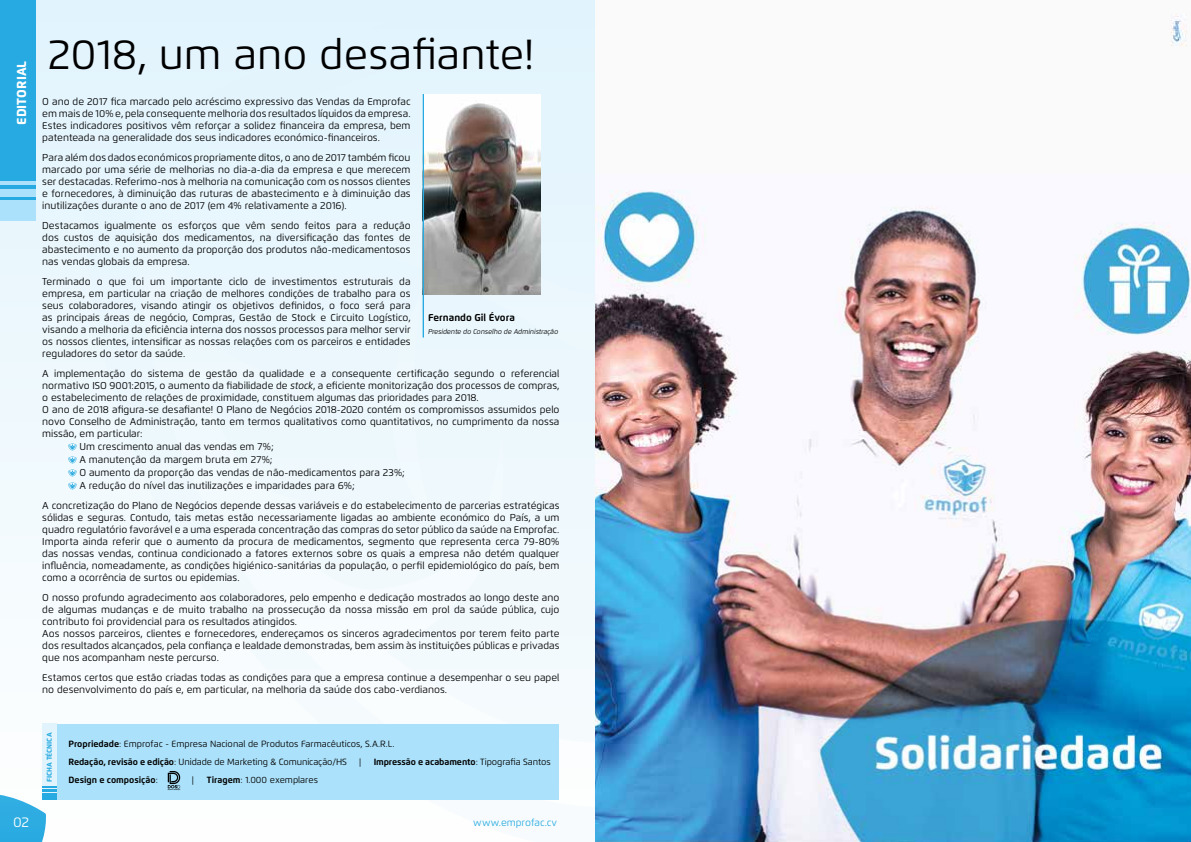
<style>
.page{position:relative;width:1191px;height:842px;background:#fff}
.page>*{position:absolute;margin:0;border:0;box-sizing:border-box;transform-origin:0 0}
.t1{font:42px "Flexo";color:#000}
.t2{font:14px "Flexo";color:#fff}
.t3{font:800 13px "Flexo";letter-spacing:.005em;color:#fff}
.t4{font:10px/12px "Flexo";color:#000;text-align:justify}
.t5{font:700 10px "Flexo";color:#000}
.t6{font:10px "Flexo";color:#27aae1}
.t7{font:9px/18px "Flexo";color:#000}
.t8{font:700 9px "Flexo";letter-spacing:-.01em;color:#000}
.t9{font:italic 7px "Flexo";color:#000}
.t10{font:800 7px "Flexo";color:#27aae1}
.s1{font-style:italic}
.s2{font-weight:700}
.s3{font-weight:400}
</style>
<div class="page">
<div style="left:0;top:0;width:1191px;height:842px;background:linear-gradient(to bottom,#e2f4fd,#f9fcfd)"></div>
<div style="left:0;top:0;width:36px;height:203px;background:#27aae1"></div>
<div style="left:0;top:200px;width:36px;height:20px;background:#abe1fa"></div>
<div style="left:0;top:189px;width:36px;height:7px;background:#abe1fa"></div>
<hr style="left:0;top:182px;width:36px;height:3px;background:#abe1fa">
<div style="left:47px;top:724px;width:512px;height:75px;background:#abe1fa"></div>
<div style="left:42px;top:724px;width:14px;height:70px;background:#e1f4fd"></div>
<div style="left:42px;top:793px;width:14px;height:6px;background:#27aae1"></div>
<hr style="left:42px;top:789px;width:14px;height:3px;background:#27aae1">
<svg style="left:42px;top:787px;width:14px;height:1px"></svg>
<svg style="left:168px;top:771px;width:12px;height:19px"></svg>
<img style="left:595px;top:0;width:596px;height:842px">
<svg style="left:68px;top:443px;width:9px;height:7px"></svg>
<svg style="left:68px;top:456px;width:9px;height:7px"></svg>
<svg style="left:68px;top:469px;width:9px;height:7px"></svg>
<svg style="left:68px;top:482px;width:9px;height:7px"></svg>
<img style="left:424px;top:94px;width:116px;height:201px">
<hr style="left:422px;top:94px;width:2px;height:244px;background:#27aae1">
<h3 class="t3" style="left:13px;top:125px;width:66px;rotate:-90deg">editorial</h3>
<h1 class="t1" style="left:48px;top:29px;width:488px">2018, um ano desafiante!</h1>
<p class="t4" style="left:42px;top:96px;width:370px">O ano de 2017 fica marcado pelo acréscimo expressivo das Vendas da Emprofac em mais de 10% e, pela consequente melhoria dos resultados líquidos da empresa.<br>Estes indicadores positivos vêm reforçar a solidez financeira da empresa, bem patenteada na generalidade dos seus indicadores económico-financeiros.</p>
<p class="t4" style="left:42px;top:152px;width:370px">Para além dos dados económicos propriamente ditos, o ano de 2017 também ficou marcado por uma série de melhorias no dia-a-dia da empresa e que merecem ser destacadas. Referimo-nos à melhoria na comunicação com os nossos clientes e fornecedores, à diminuição das ruturas de abastecimento e à diminuição das inutilizações durante o ano de 2017 (em 4% relativamente a 2016).</p>
<p class="t4" style="left:42px;top:220px;width:370px">Destacamos igualmente os esforços que vêm sendo feitos para a redução dos custos de aquisição dos medicamentos, na diversificação das fontes de abastecimento e no aumento da proporção dos produtos não-medicamentosos nas vendas globais da empresa.</p>
<p class="t4" style="left:42px;top:276px;width:370px">Terminado o que foi um importante ciclo de investimentos estruturais da empresa, em particular na criação de melhores condições de trabalho para os seus colaboradores, visando atingir os objetivos definidos, o foco será para as principais áreas de negócio, Compras, Gestão de Stock e Circuito Logístico, visando a melhoria da eficiência interna dos nossos processos para melhor servir os nossos clientes, intensificar as nossas relações com os parceiros e entidades reguladores do setor da saúde.</p>
<p class="t4" style="left:42px;top:368px;width:519px;text-align:left">A implementação do sistema de gestão da qualidade e a consequente certificação segundo o referencial normativo ISO 9001:2015, o aumento da fiabilidade de <span class="s1">stock</span>, a eficiente monitorização dos processos de compras, o estabelecimento de relações de proximidade, constituem algumas das prioridades para 2018.<br>O ano de 2018 afigura-se desafiante! O Plano de Negócios 2018-2020 contém os compromissos assumidos pelo novo Conselho de Administração, tanto em termos qualitativos como quantitativos, no cumprimento da nossa missão, em particular:</p>
<p class="t4" style="left:79px;top:440px;width:327px;line-height:13px;text-align:left">Um crescimento anual das vendas em 7%;<br>A manutenção da margem bruta em 27%;<br>O aumento da proporção das vendas de não-medicamentos para 23%; A redução do nível das inutilizações e imparidades para 6%;</p>
<p class="t4" style="left:42px;top:500px;width:519px">A concretização do Plano de Negócios depende dessas variáveis e do estabelecimento de parcerias estratégicas sólidas e seguras. Contudo, tais metas estão necessariamente ligadas ao ambiente económico do País, a um quadro regulatório favorável e a uma esperada concentração das compras do setor público da saúde na Emprofac.<br>Importa ainda referir que o aumento da procura de medicamentos, segmento que representa cerca 79-80% das nossas vendas, continua condicionado a fatores externos sobre os quais a empresa não detém qualquer influência, nomeadamente, as condições higiénico-sanitárias da população, o perfil epidemiológico do país, bem como a ocorrência de surtos ou epidemias.</p>
<p class="t4" style="left:42px;top:592px;width:519px;text-align:left">O nosso profundo agradecimento aos colaboradores, pelo empenho e dedicação mostrados ao longo deste ano de algumas mudanças e de muito trabalho na prossecução da nossa missão em prol da saúde pública, cujo contributo foi providencial para os resultados atingidos.<br>Aos nossos parceiros, clientes e fornecedores, endereçamos os sinceros agradecimentos por terem feito parte dos resultados alcançados, pela confiança e lealdade demonstradas, bem assim às instituições públicas e privadas que nos acompanham neste percurso.</p>
<p class="t4" style="left:42px;top:672px;width:519px">Estamos certos que estão criadas todas as condições para que a empresa continue a desempenhar o seu papel no desenvolvimento do país e, em particular, na melhoria da saúde dos cabo-verdianos.</p>
<p class="t5" style="left:428px;top:312px;width:88px">Fernando Gil Évora</p>
<p class="t9" style="left:428px;top:327px;width:131px">Presidente do Conselho de Administração</p>
<p class="t10" style="left:45px;top:782px;width:51px;rotate:-90deg">ficha técnica</p>
<p class="t7" style="left:68px;top:735px;width:327px"><span class="s2">Propriedade</span>: Emprofac - Empresa Nacional de Produtos Farmacêuticos, S.A.R.L.<br><span class="s2">Redação, revisão e edição</span>: Unidade de Marketing &amp; Comunicação/HS</p>
<p class="t7" style="left:359px;top:753px;width:4px">|</p>
<p class="t8" style="left:374px;top:756px;width:178px">Impressão e acabamento<span class="s3">: Tipografia Santos</span></p>
<p class="t8" style="left:68px;top:774px;width:91px">Design e composição<span class="s3">:</span></p>
<p class="t7" style="left:192px;top:771px;width:4px">|</p>
<p class="t7" style="left:207px;top:771px;width:113px"><span class="s2">Tiragem</span>: 1.000 exemplares</p>
<h2 class="t2" style="left:13px;top:814px;width:18px">02</h2>
<p class="t6" style="left:473px;top:816px;width:85px">www.emprofac.cv</p>
</div>
